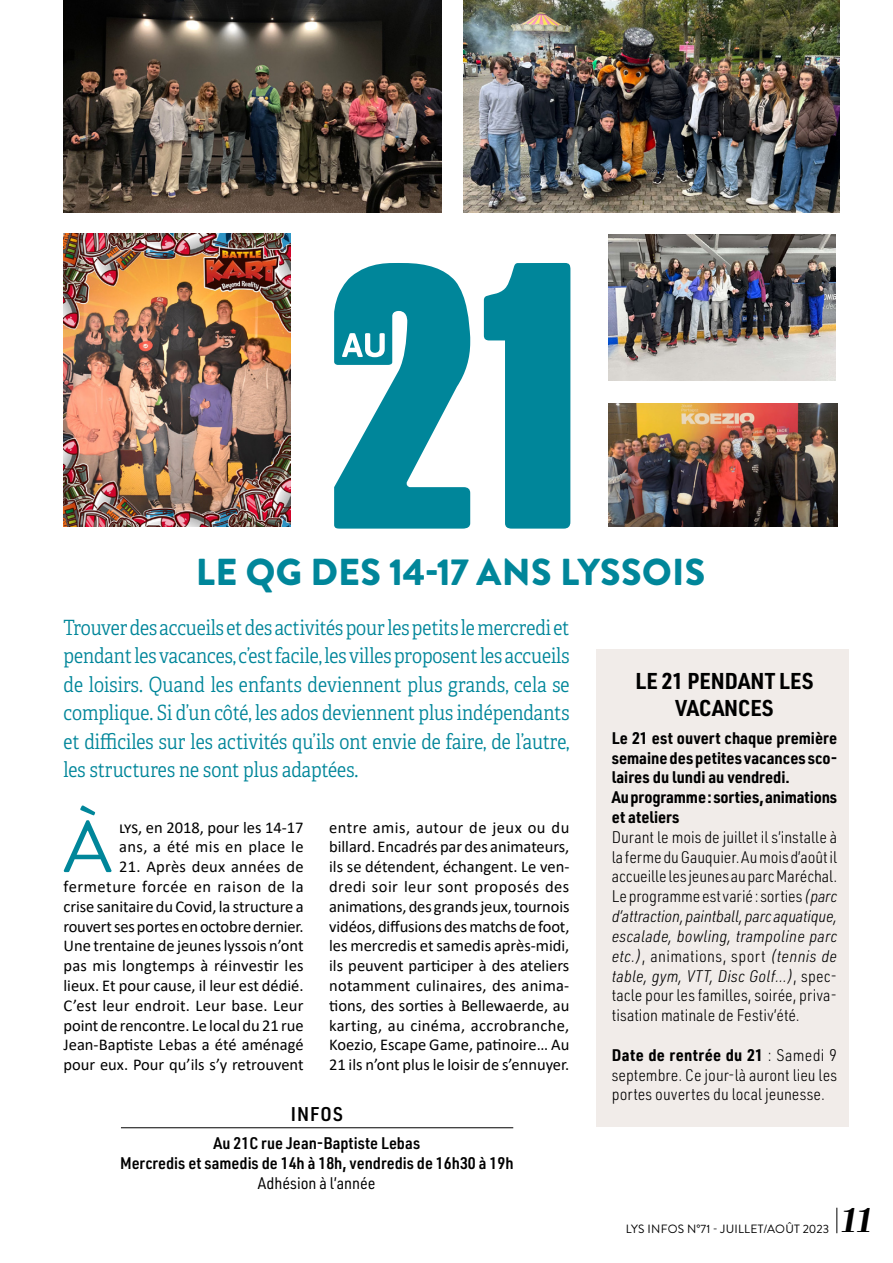
<style>
.page{position:relative;width:893px;height:1263px;background:#fff}
.page>*{position:absolute;margin:0;border:0;box-sizing:border-box;transform-origin:0 0}
.t1{font:73.05px "Brandon Grotesque";color:#00869a}
.t2{font:900 37.5px "Brandon Grotesque";letter-spacing:.01em;color:#00869a}
.t3{font:italic 700 33.75px "Abril Display";color:#000}
.t4{font:700 22.5px/27px "URWDIN Semi Cond";color:#000;text-align:center}
.t5{font:300 21px/28.5px "Adelle Condensed";color:#00869a;text-align:justify}
.t6{font:600 19.5px "URWDIN Semi Cond";letter-spacing:.055em;color:#000}
.t7{font:16.5px/19.8px "Calibri";color:#000;text-align:justify}
.t8{font:300 16.5px/19.8px "URWDIN Semi Cond";color:#000;text-align:justify}
.t9{font:700 16.5px/19.8px "URWDIN Semi Cond";color:#000}
.t10{font:600 16.5px/19.8px "URWDIN Semi Cond";color:#000;text-align:center}
.t11{font:16.5px/19.8px "Calibri";letter-spacing:.02em;color:#000}
.t12{font:16.5px "URWDIN Semi Cond";color:#000}
.t13{font:12px "Brandon Grotesque";letter-spacing:.02em;color:#000}
.s1{font-style:italic}
.s2{font-weight:700}
</style>
<div class="page">
<div style="left:596px;top:650px;width:253px;height:477px;background:#f1ece9"></div>
<svg style="left:836px;top:1208px;width:1px;height:25px"></svg>
<hr style="left:121px;top:1127px;width:392px;height:1px;background:#000">
<svg style="left:484px;top:263px;width:86px;height:266px"></svg>
<svg style="left:334px;top:263px;width:136px;height:266px"></svg>
<img style="left:64px;top:234px;width:226px;height:293px">
<img style="left:64px;top:0;width:377px;height:213px">
<img style="left:463px;top:0;width:377px;height:213px">
<img style="left:608px;top:234px;width:227px;height:147px">
<img style="left:608px;top:403px;width:230px;height:124px">
<h2 class="t2" style="left:196px;top:545px;width:511px">LE QG DES 14-17 ANS LYSSOIS</h2>
<p class="t5" style="left:63px;top:613px;width:508px">Trouver des accueils et des activités pour les petits le mercredi et pendant les vacances, c’est facile, les villes proposent les accueils de loisirs. Quand les enfants deviennent plus grands, cela se complique. Si d’un côté, les ados deviennent plus indépendants et difficiles sur les activités qu’ils ont envie de faire, de l’autre, les structures ne sont plus adaptées.</p>
<h1 class="t1" style="left:63px;top:797px;width:50px">À</h1>
<p class="t11" style="left:119px;top:817px;width:186px">lys, en 2018, pour les 14-17 ans, a été mis en place le</p>
<p class="t7" style="left:63px;top:856px;width:242px;text-indent:56px">21. Après deux années de fermeture forcée en raison de la crise sanitaire du Covid, la structure a rouvert ses portes en octobre dernier.<br>Une trentaine de jeunes lyssois n’ont pas mis longtemps à réinvestir les lieux. Et pour cause, il leur est dédié.<br>C’est leur endroit. Leur base. Leur point de rencontre. Le local du 21 rue Jean-Baptiste Lebas a été aménagé pour eux. Pour qu’ils s’y retrouvent</p>
<p class="t7" style="left:329px;top:817px;width:242px">entre amis, autour de jeux ou du billard. Encadrés par des animateurs, ils se détendent, échangent. Le ven&shy;dredi soir leur sont proposés des animations, des grands jeux, tournois vidéos, diffusions des matchs de foot, les mercredis et samedis après-midi, ils peuvent participer à des ateliers notamment culinaires, des anima&shy;tions, des sorties à Bellewaerde, au karting, au cinéma, accrobranche, Koezio, Escape Game, patinoire… Au 21 ils n’ont plus le loisir de s’ennuyer.</p>
<p class="t6" style="left:291px;top:1100px;width:54px">INFOS</p>
<p class="t10" style="left:120px;top:1132px;width:395px">Au 21C rue Jean-Baptiste Lebas<br>Mercredis et samedis de 14h à 18h, vendredis de 16h30 à 19h</p>
<p class="t12" style="left:258px;top:1172px;width:119px">Adhésion à l’année</p>
<h3 class="t4" style="left:636px;top:666px;width:179px">LE 21 PENDANT LES<br>VACANCES</h3>
<p class="t9" style="left:612px;top:727px;width:227px">Le 21 est ouvert chaque première semaine des petites vacances sco&shy;laires du lundi au vendredi.<br>Au programme : sorties, animations et ateliers</p>
<p class="t8" style="left:612px;top:827px;width:227px">Durant le mois de juillet il s’installe à la ferme du Gauquier. Au mois d’août il accueille les jeunes au parc Maréchal.<br>Le programme est varié : sorties <span class="s1">(parc d’attraction, paintball, parc aquatique, escalade, bowling, trampoline parc etc.)</span>, animations, sport <span class="s1">(tennis de table, gym, VTT, Disc Golf…)</span>, spec&shy;tacle pour les familles, soirée, priva&shy;tisation matinale de Festiv’été.</p>
<p class="t8" style="left:612px;top:1044px;width:227px"><span class="s2">Date de rentrée du 21</span> : Samedi 9 septembre. Ce jour-là auront lieu les portes ouvertes du local jeunesse.</p>
<p class="t13" style="left:626px;top:1221px;width:205px">LYS INFOS N°71 - JUILLET/AOÛT 2023</p>
<h3 class="t3" style="left:841px;top:1197px;width:32px">11</h3>
</div>
